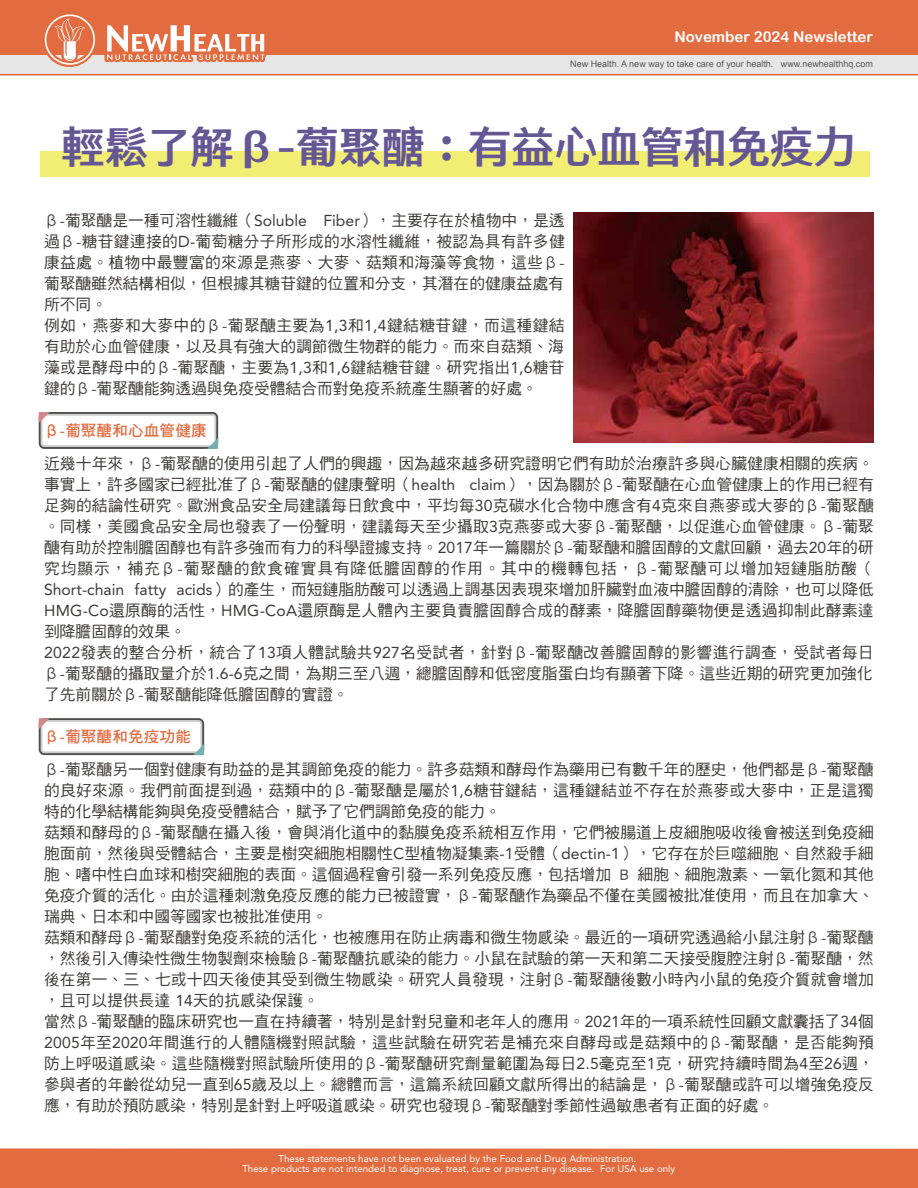
<style>
.page{position:relative;width:918px;height:1188px;background:#fff}
.page>*{position:absolute;margin:0;border:0;box-sizing:border-box;transform-origin:0 0}
.t1{font:800 43.2px "AR Fang Xin Shu H7 B5 Std";color:#645794}
.t2{font:15.75px/21px "DF Hei Std W5";letter-spacing:.005em;color:#3e3a39}
.t3{font:15.75px "DF Hei Std W7";color:#e26b3f}
.t4{font:15px "Arial Rounded MT Bold";color:#fff}
.t5{font:9.75px/10.5px "Avenir LT Std";color:#fff;text-align:center}
.t6{font:9px "Arial";color:#595757}
.s1{font-family:"Avenir LT Std"}
</style>
<div class="page">
<svg style="left:39px;top:412px;width:179px;height:37px"></svg>
<div style="left:41px;top:414px;width:175px;height:33px;background:#d9dada;border-radius:4px"></div>
<div style="left:42px;top:416px;width:172px;height:29px;background:#fff;border-radius:2px"></div>
<svg style="left:39px;top:412px;width:11px;height:11px"></svg>
<svg style="left:207px;top:438px;width:11px;height:11px"></svg>
<svg style="left:39px;top:718px;width:165px;height:37px"></svg>
<svg style="left:41px;top:720px;width:161px;height:33px"></svg>
<div style="left:42px;top:722px;width:158px;height:29px;background:#fff;border-radius:2px"></div>
<svg style="left:39px;top:718px;width:11px;height:11px"></svg>
<svg style="left:193px;top:744px;width:11px;height:11px"></svg>
<div style="left:40px;top:151px;width:830px;height:26px;background:#f2ee74"></div>
<div style="left:0;top:55px;width:918px;height:21px;background:#e6e6e6"></div>
<hr style="left:0;top:74px;width:918px;height:1px;background:#e26b3f">
<div style="left:0;top:0;width:918px;height:55px;background:#e26b3f"></div>
<svg style="left:104px;top:25px;width:163px;height:37px"></svg>
<svg style="left:44px;top:14px;width:52px;height:53px"></svg>
<div style="left:0;top:1148px;width:918px;height:40px;background:#e26b3f"></div>
<img style="left:574px;top:213px;width:300px;height:229px">
<p class="t4" style="left:674px;top:28px;width:200px">November 2024 Newsletter</p>
<p class="t6" style="left:570px;top:58px;width:304px">New Health. A new way to take care of your health. www.newhealthhq.com</p>
<h1 class="t1" style="left:61px;top:124px;width:797px">輕鬆了解β-葡聚醣：有益心血管和免疫力</h1>
<p class="t2" style="left:44px;top:210px;width:522px">β-葡聚醣是一種可溶性纖維（<span class="s1">Soluble Fiber</span>），主要存在於植物中，是透過β-糖苷鍵連接的<span class="s1">D-</span>葡萄糖分子所形成的水溶性纖維，被認為具有許多健康益處。植物中最豐富的來源是燕麥、大麥、菇類和海藻等食物，這些β-葡聚醣雖然結構相似，但根據其糖苷鍵的位置和分支，其潛在的健康益處有所不同。<br>例如，燕麥和大麥中的β-葡聚醣主要為<span class="s1">1,3</span>和<span class="s1">1,4</span>鍵結糖苷鍵，而這種鍵結有助於心血管健康，以及具有強大的調節微生物群的能力。而來自菇類、海藻或是酵母中的β-葡聚醣，主要為<span class="s1">1,3</span>和<span class="s1">1,6</span>鍵結糖苷鍵。研究指出<span class="s1">1,6</span>糖苷鍵的β-葡聚醣能夠透過與免疫受體結合而對免疫系統產生顯著的好處。</p>
<p class="t3" style="left:44px;top:422px;width:164px">β-葡聚醣和心血管健康</p>
<p class="t2" style="left:44px;top:453px;width:831px">近幾十年來，β-葡聚醣的使用引起了人們的興趣，因為越來越多研究證明它們有助於治療許多與心臟健康相關的疾病。事實上，許多國家已經批准了β-葡聚醣的健康聲明（<span class="s1">health claim</span>），因為關於β-葡聚醣在心血管健康上的作用已經有足夠的結論性研究。歐洲食品安全局建議每日飲食中，平均每<span class="s1">30</span>克碳水化合物中應含有<span class="s1">4</span>克來自燕麥或大麥的β-葡聚醣。同樣，美國食品安全局也發表了一份聲明，建議每天至少攝取<span class="s1">3</span>克燕麥或大麥β-葡聚醣，以促進心血管健康。β-葡聚醣有助於控制膽固醇也有許多強而有力的科學證據支持。<span class="s1">2017</span>年一篇關於β-葡聚醣和膽固醇的文獻回顧，過去<span class="s1">20</span>年的研究均顯示，補充β-葡聚醣的飲食確實具有降低膽固醇的作用。其中的機轉包括，β-葡聚醣可以增加短鏈脂肪酸（<span class="s1">Short-chain fatty acids</span>）的產生，而短鏈脂肪酸可以透過上調基因表現來增加肝臟對血液中膽固醇的清除，也可以降低<span class="s1">HMG-Co</span>還原酶的活性，<span class="s1">HMG-CoA</span>還原酶是人體內主要負責膽固醇合成的酵素，降膽固醇藥物便是透過抑制此酵素達到降膽固醇的效果。<br><span class="s1">2022</span>發表的整合分析，統合了<span class="s1">13</span>項人體試驗共<span class="s1">927</span>名受試者，針對β-葡聚醣改善膽固醇的影響進行調查，受試者每日β-葡聚醣的攝取量介於<span class="s1">1.6-6</span>克之間，為期三至八週，總膽固醇和低密度脂蛋白均有顯著下降。這些近期的研究更加強化了先前關於β-葡聚醣能降低膽固醇的實證。</p>
<p class="t3" style="left:44px;top:728px;width:148px">β-葡聚醣和免疫功能</p>
<p class="t2" style="left:44px;top:759px;width:831px">β-葡聚醣另一個對健康有助益的是其調節免疫的能力。許多菇類和酵母作為藥用已有數千年的歷史，他們都是β-葡聚醣的良好來源。我們前面提到過，菇類中的β-葡聚醣是屬於<span class="s1">1,6</span>糖苷鍵結，這種鍵結並不存在於燕麥或大麥中，正是這獨特的化學結構能夠與免疫受體結合，賦予了它們調節免疫的能力。<br>菇類和酵母的β-葡聚醣在攝入後，會與消化道中的黏膜免疫系統相互作用，它們被腸道上皮細胞吸收後會被送到免疫細胞面前，然後與受體結合，主要是樹突細胞相關性<span class="s1">C</span>型植物凝集素<span class="s1">-1</span>受體（<span class="s1">dectin-1</span>），它存在於巨噬細胞、自然殺手細胞、嗜中性白血球和樹突細胞的表面。這個過程會引發一系列免疫反應，包括增加 B 細胞、細胞激素、一氧化氮和其他免疫介質的活化。由於這種刺激免疫反應的能力已被證實，β-葡聚醣作為藥品不僅在美國被批准使用，而且在加拿大、瑞典、日本和中國等國家也被批准使用。<br>菇類和酵母β-葡聚醣對免疫系統的活化，也被應用在防止病毒和微生物感染。最近的一項研究透過給小鼠注射β-葡聚醣，然後引入傳染性微生物製劑來檢驗β-葡聚醣抗感染的能力。小鼠在試驗的第一天和第二天接受腹腔注射β-葡聚醣，然後在第一、三、七或十四天後使其受到微生物感染。研究人員發現，注射β-葡聚醣後數小時內小鼠的免疫介質就會增加，且可以提供長達 <span class="s1">14</span>天的抗感染保護。<br>當然β-葡聚醣的臨床研究也一直在持續著，特別是針對兒童和老年人的應用。<span class="s1">2021</span>年的一項系統性回顧文獻囊括了<span class="s1">34</span>個<span class="s1">2005</span>年至<span class="s1">2020</span>年間進行的人體隨機對照試驗，這些試驗在研究若是補充來自酵母或是菇類中的β-葡聚醣，是否能夠預防上呼吸道感染。這些隨機對照試驗所使用的β-葡聚醣研究劑量範圍為每日<span class="s1">2.5</span>毫克至<span class="s1">1</span>克，研究持續時間為<span class="s1">4</span>至<span class="s1">26</span>週，參與者的年齡從幼兒一直到<span class="s1">65</span>歲及以上。總體而言，這篇系統回顧文獻所得出的結論是，β-葡聚醣或許可以增強免疫反應，有助於預防感染，特別是針對上呼吸道感染。研究也發現β-葡聚醣對季節性過敏患者有正面的好處。</p>
<p class="t5" style="left:242px;top:1153px;width:434px">These statements have not been evaluated by the Food and Drug Administration.<br>These products are not intended to diagnose, treat, cure or prevent any disease. For USA use only</p>
</div>
